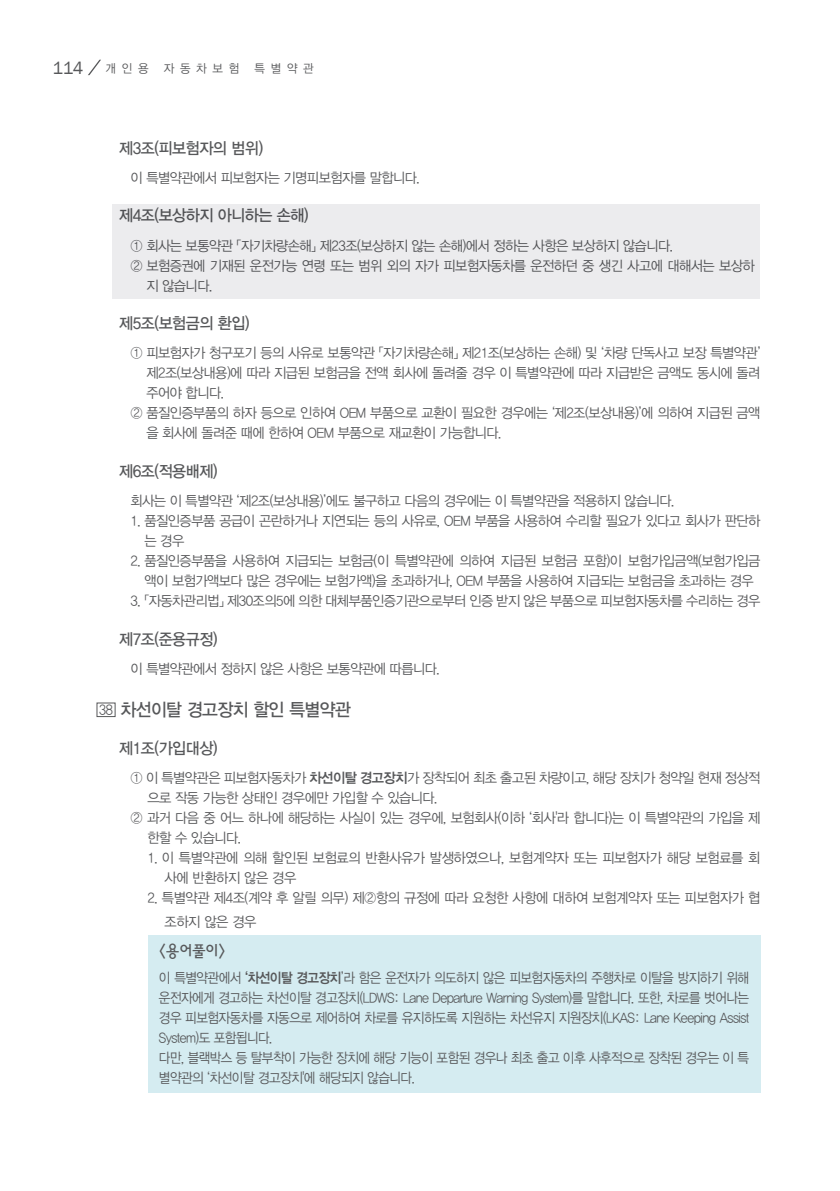
<style>
.page{position:relative;width:840px;height:1191px;background:#fff}
.page>*{position:absolute;margin:0;border:0;box-sizing:border-box;transform-origin:0 0}
.제1장_조{font:18px "YDVYGO Std 33";letter-spacing:-.03em;color:#57585a;scale:.95 1}
.t1{font:18px "Franklin Gothic";color:#57585a}
.제1절{font:16px "YDVYGO Std 33";letter-spacing:-.03em;color:#57585a;scale:.95 1}
.본문{font:16px "YDVYGO Std 23";color:#57585a;scale:.95 1}
.본문-2{font:14px/20px "YDVYGO Std 32";letter-spacing:-.04em;color:#57585a;scale:.95 1}
.팁-1{font:14px/20px "YDVYGO Std 32";letter-spacing:-.04em;color:#57585a;text-align:justify;scale:.9 1}
.본문_내어쓰기{font:14px/20px "YDVYGO Std 32";letter-spacing:-.04em;color:#57585a;scale:.95 1}
.본문_1_내어쓰기{font:14px/20px "YDVYGO Std 32";letter-spacing:-.03em;color:#57585a;scale:.95 1}
.목차_본문{font:14px "YDVYGO Std 32";color:#57585a;scale:.9 1}
.t2{font:12px "YDVYGO Std 12";letter-spacing:.5em;color:#57585a;scale:.95 1}
.s1{font-family:"YDVYGO Std 12";font-size:12px}
.s2{font-family:"YDVYGO Std 34"}
</style>
<div class="page">
<svg style="left:88px;top:60px;width:13px;height:15px"></svg>
<div style="left:96px;top:702px;width:19px;height:15px;border:1px solid #57585a"></div>
<div style="left:147px;top:934px;width:613px;height:158px;background:#d5ecf1"></div>
<div style="left:113px;top:204px;width:646px;height:95px;background:#ececee"></div>
<p class="t1" style="left:52px;top:57px;width:97px">114 <span class="s1">개인용</span></p>
<p class="t2" style="left:164px;top:62px;width:81px">자동차보험</p>
<p class="t2" style="left:254px;top:62px;width:64px">특별약관</p>
<p class="제1절" style="left:119px;top:140px;width:153px">제3조(피보험자의 범위)</p>
<p class="본문-2" style="left:130px;top:168px;width:306px">이 특별약관에서 피보험자는 기명피보험자를 말합니다.</p>
<p class="제1절" style="left:119px;top:207px;width:201px">제4조(보상하지 아니하는 손해)</p>
<p class="본문-2" style="left:130px;top:235px;width:572px">① 회사는 보통약관 「자기차량손해」 제23조(보상하지 않는 손해)에서 정하는 사항은 보상하지 않습니다.</p>
<p class="본문-2" style="left:146px;top:255px;width:641px;text-indent:-16px">② 보험증권에 기재된 운전가능 연령 또는 범위 외의 자가 피보험자동차를 운전하던 중 생긴 사고에 대해서는 보상하 지 않습니다.</p>
<p class="제1절" style="left:119px;top:315px;width:139px">제5조(보험금의 환입)</p>
<p class="본문-2" style="left:146px;top:343px;width:647px;text-align:justify;text-indent:-16px">① 피보험자가 청구포기 등의 사유로 보통약관 「자기차량손해」 제21조(보상하는 손해) 및 ‘차량 단독사고 보장 특별약관’ 제2조(보상내용)에 따라 지급된 보험금을 전액 회사에 돌려줄 경우 이 특별약관에 따라 지급받은 금액도 동시에 돌려 주어야 합니다.</p>
<p class="본문-2" style="left:146px;top:403px;width:647px;text-indent:-16px">② 품질인증부품의 하자 등으로 인하여 OEM 부품으로 교환이 필요한 경우에는 ‘제2조(보상내용)’에 의하여 지급된 금액 을 회사에 돌려준 때에 한하여 OEM 부품으로 재교환이 가능합니다.</p>
<p class="제1절" style="left:119px;top:463px;width:105px">제6조(적용배제)</p>
<p class="본문-2" style="left:130px;top:491px;width:574px">회사는 이 특별약관 ‘제2조(보상내용)’에도 불구하고 다음의 경우에는 이 특별약관을 적용하지 않습니다.</p>
<p class="본문-2" style="left:144px;top:511px;width:649px;text-indent:-14px">1. 품질인증부품 공급이 곤란하거나 지연되는 등의 사유로, OEM 부품을 사용하여 수리할 필요가 있다고 회사가 판단하 는 경우</p>
<p class="본문-2" style="left:130px;top:551px;width:664px;text-align:center">2. 품질인증부품을 사용하여 지급되는 보험금(이 특별약관에 의하여 지급된 보험금 포함)이 보험가입금액(보험가입금 액이 보험가액보다 많은 경우에는 보험가액)을 초과하거나, OEM 부품을 사용하여 지급되는 보험금을 초과하는 경우</p>
<p class="본문-2" style="left:130px;top:591px;width:664px">3. 「자동차관리법」 제30조의5에 의한 대체부품인증기관으로부터 인증 받지 않은 부품으로 피보험자동차를 수리하는 경우</p>
<p class="제1절" style="left:119px;top:630px;width:105px">제7조(준용규정)</p>
<p class="본문-2" style="left:130px;top:659px;width:327px">이 특별약관에서 정하지 않은 사항은 보통약관에 따릅니다.</p>
<p class="목차_본문" style="left:99px;top:703px;width:17px">38</p>
<p class="제1장_조" style="left:120px;top:701px;width:244px">차선이탈 경고장치 할인 특별약관</p>
<p class="제1절" style="left:119px;top:740px;width:105px">제1조(가입대상)</p>
<p class="본문_내어쓰기" style="left:147px;top:768px;width:646px;text-indent:-17px">① 이 특별약관은 피보험자동차가 <span class="s2">차선이탈 경고장치</span>가 장착되어 최초 출고된 차량이고, 해당 장치가 청약일 현재 정상적 으로 작동 가능한 상태인 경우에만 가입할 수 있습니다.</p>
<p class="본문_내어쓰기" style="left:147px;top:808px;width:646px;text-indent:-17px">② 과거 다음 중 어느 하나에 해당하는 사실이 있는 경우에, 보험회사(이하 ‘회사'라 합니다)는 이 특별약관의 가입을 제 한할 수 있습니다.</p>
<p class="본문_1_내어쓰기" style="left:164px;top:848px;width:628px;text-indent:-17px">1. 이 특별약관에 의해 할인된 보험료의 반환사유가 발생하였으나, 보험계약자 또는 피보험자가 해당 보험료를 회 사에 반환하지 않은 경우</p>
<p class="본문_1_내어쓰기" style="left:164px;top:886px;width:628px;line-height:24px;text-indent:-17px">2. 특별약관 제4조(계약 후 알릴 의무) 제②항의 규정에 따라 요청한 사항에 대하여 보험계약자 또는 피보험자가 협 조하지 않은 경우</p>
<p class="본문" style="left:159px;top:943px;width:72px">&lt;용어풀이&gt;</p>
<p class="팁-1" style="left:159px;top:968px;width:657px">이 특별약관에서 <span class="s2">‘차선이탈 경고장치</span>’라 함은 운전자가 의도하지 않은 피보험자동차의 주행차로 이탈을 방지하기 위해 운전자에게 경고하는 차선이탈 경고장치(LDWS: Lane Departure Warning System)를 말합니다. 또한, 차로를 벗어나는 경우 피보험자동차를 자동으로 제어하여 차로를 유지하도록 지원하는 차선유지 지원장치(LKAS: Lane Keeping Assist System)도 포함됩니다.</p>
<p class="팁-1" style="left:159px;top:1048px;width:657px">다만, 블랙박스 등 탈부착이 가능한 장치에 해당 기능이 포함된 경우나 최초 출고 이후 사후적으로 장착된 경우는 이 특 별약관의 ‘차선이탈 경고장치'에 해당되지 않습니다.</p>
</div>
